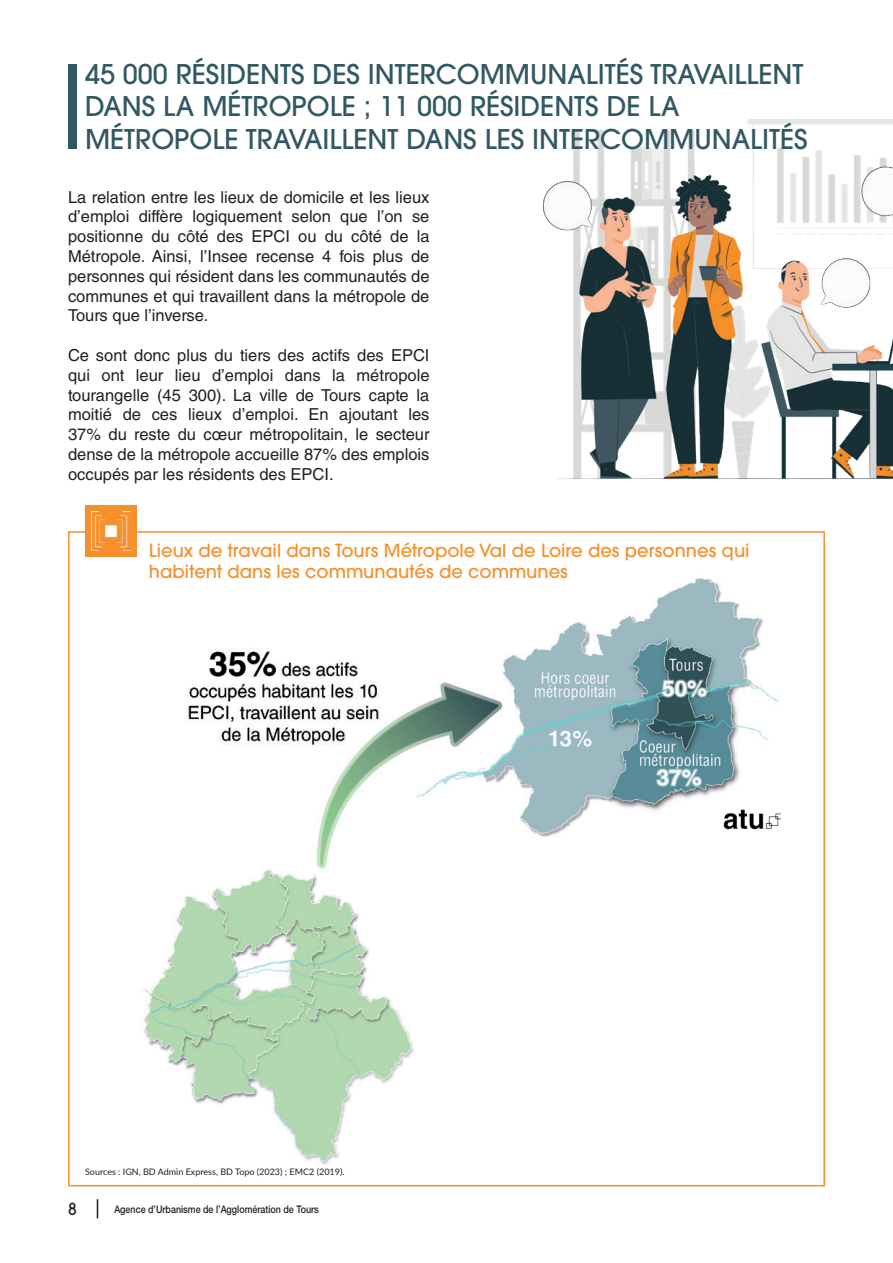
<style>
.page{position:relative;width:893px;height:1263px;background:#fff}
.page>*{position:absolute;margin:0;border:0;box-sizing:border-box;transform-origin:0 0}
.t1{font:500 27px/32.4px "ITC Avant Garde Pro";color:#315863}
.t2{font:500 18px/21px "ITC Avant Garde Pro";color:#f6902c}
.t3{font:16.5px/19.8px "Helvetica LT Std";color:#231f20;text-align:justify}
.t4{font:500 16.5px "ITC Avant Garde Pro";color:#231f20;scale:.95 1}
.t5{font:500 10.5px "Helvetica Neue LT Std";color:#231f20;scale:.85 1}
.t6{font:9px "Lato";color:#231f20}
</style>
<div class="page">
<img style="left:143px;top:578px;width:636px;height:587px">
<img style="left:543px;top:119px;width:350px;height:361px">
<div style="left:68px;top:64px;width:9px;height:85px;background:#315863"></div>
<div style="left:85px;top:505px;width:52px;height:52px;background:#f6902c"></div>
<img style="left:91px;top:512px;width:39px;height:39px">
<svg style="left:97px;top:1199px;width:1px;height:19px"></svg>
<img style="left:722px;top:806px;width:58px;height:29px">
<h1 class="t1" style="left:85px;top:57px;width:724px">45 000 RÉSIDENTS DES INTERCOMMUNALITÉS TRAVAILLENT<br>DANS LA MÉTROPOLE ; 11 000 RÉSIDENTS DE LA<br>MÉTROPOLE TRAVAILLENT DANS LES INTERCOMMUNALITÉS</h1>
<p class="t3" style="left:68px;top:187px;width:363px">La relation entre les lieux de domicile et les lieux d’emploi diffère logiquement selon que l’on se positionne du côté des EPCI ou du côté de la Métropole. Ainsi, l’Insee recense 4 fois plus de personnes qui résident dans les communautés de communes et qui travaillent dans la métropole de Tours que l’inverse.</p>
<p class="t3" style="left:68px;top:345px;width:363px">Ce sont donc plus du tiers des actifs des EPCI qui ont leur lieu d’emploi dans la métropole tourangelle (45 300). La ville de Tours capte la moitié de ces lieux d’emploi. En ajoutant les 37% du reste du cœur métropolitain, le secteur dense de la métropole accueille 87% des emplois occupés par les résidents des EPCI.</p>
<p class="t2" style="left:149px;top:540px;width:602px">Lieux de travail dans Tours Métropole Val de Loire des personnes qui habitent dans les communautés de communes</p>
<p class="t6" style="left:85px;top:1165px;width:261px">Sources : IGN, BD Admin Express, BD Topo (2023) ; EMC2 (2019).</p>
<p class="t4" style="left:68px;top:1198px;width:11px">8</p>
<p class="t5" style="left:114px;top:1202px;width:242px">Agence d’Urbanisme de l’Agglomération de Tours</p>
</div>
